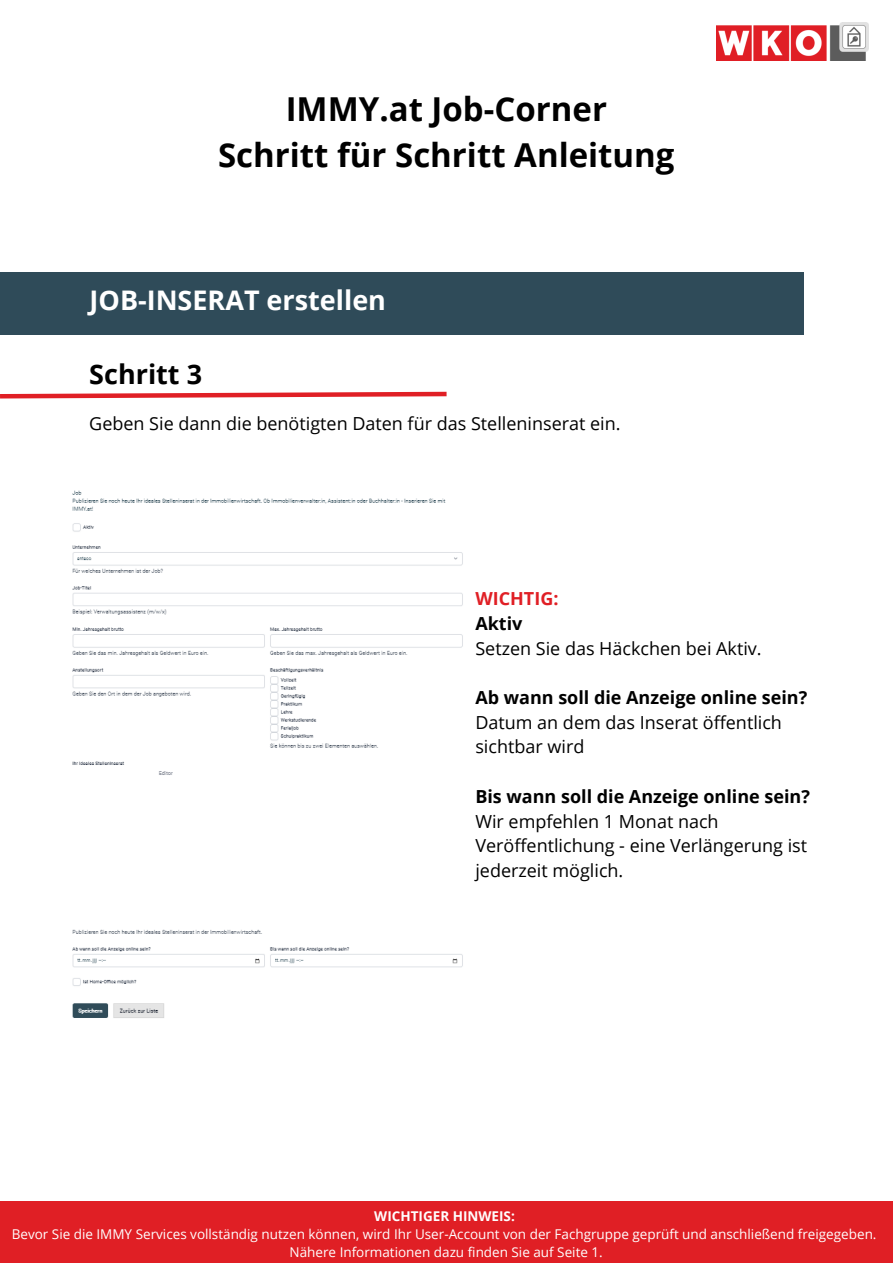
<style>
.page{position:relative;width:893px;height:1264px;background:#fff}
.page>*{position:absolute;margin:0;border:0;box-sizing:border-box;transform-origin:0 0}
.t1{font:700 33px "Open Sans";color:#000}
.t2{font:700 27px "Open Sans";color:#fff}
.t3{font:700 27px "Open Sans";color:#000}
.t4{font:18px/24.8px "Open Sans";color:#000}
.t5{font:700 18px "Open Sans";color:#000}
.t6{font:700 18px "Open Sans";color:#e01f25}
.t7{font:13.5px "Open Sans";color:#fff}
.t8{font:700 13.5px "Open Sans";color:#fff}
</style>
<div class="page">
<svg style="left:0;top:391px;width:447px;height:8px"></svg>
<div style="left:0;top:272px;width:803px;height:63px;background:#2f4b59"></div>
<img style="left:716px;top:23px;width:152px;height:38px">
<div style="left:0;top:1201px;width:892px;height:61px;background:#e01f25"></div>
<img style="left:72px;top:490px;width:391px;height:528px">
<p class="t1" style="left:286px;top:86px;width:323px">IMMY.at Job-Corner</p>
<p class="t1" style="left:218px;top:132px;width:458px">Schritt für Schritt Anleitung</p>
<p class="t2" style="left:90px;top:281px;width:298px">JOB-INSERAT erstellen</p>
<p class="t3" style="left:89px;top:355px;width:114px">Schritt 3</p>
<p class="t4" style="left:89px;top:411px;width:532px">Geben Sie dann die benötigten Daten für das Stelleninserat ein.</p>
<p class="t6" style="left:475px;top:586px;width:85px">WICHTIG:</p>
<p class="t5" style="left:475px;top:610px;width:49px">Aktiv</p>
<p class="t4" style="left:475px;top:635px;width:288px">Setzen Sie das Häckchen bei Aktiv.</p>
<p class="t5" style="left:475px;top:684px;width:333px">Ab wann soll die Anzeige online sein?</p>
<p class="t4" style="left:475px;top:709px;width:308px">Datum an dem das Inserat öffentlich sichtbar wird</p>
<p class="t5" style="left:475px;top:783px;width:336px">Bis wann soll die Anzeige online sein?</p>
<p class="t4" style="left:475px;top:808px;width:333px">Wir empfehlen 1 Monat nach<br>Veröffentlichung - eine Verlängerung ist jederzeit möglich.</p>
<p class="t8" style="left:374px;top:1206px;width:142px">WICHTIGER HINWEIS:</p>
<p class="t7" style="left:12px;top:1224px;width:866px">Bevor Sie die IMMY Services vollständig nutzen können, wird Ihr User-Account von der Fachgruppe geprüft und anschließend freigegeben.</p>
<p class="t7" style="left:289px;top:1242px;width:315px">Nähere Informationen dazu finden Sie auf Seite 1.</p>
</div>
